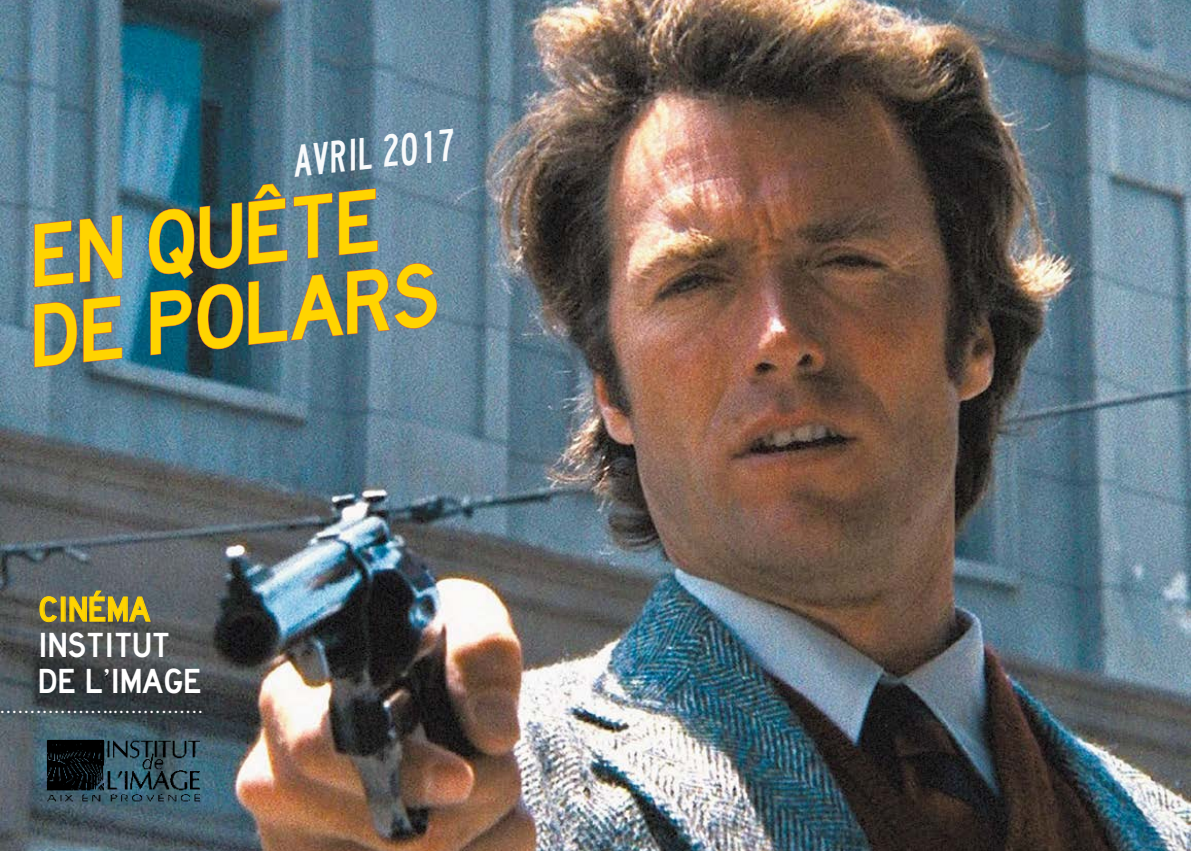
<style>
.page{position:relative;width:1191px;height:851px;background:#fff}
.page>*{position:absolute;margin:0;border:0;box-sizing:border-box;transform-origin:0 0}
.t1{font:81.8px/79.6px "lanec";color:#ffd400}
.t2{font:41.8px "lanea";color:#f8fafb}
.t3{font:32px/36px "lanec";letter-spacing:-.01em;color:#fff}
.t4{font:32px "lanec";color:#ffd400}
.t5{font:20px "laneb";color:#fff}
</style>
<div class="page">
<img style="left:0;top:0;width:1191px;height:850px">
<svg style="left:40px;top:596px;width:17px;height:26px"></svg>
<div style="left:61px;top:596px;width:4px;height:25px;border:1px solid #ffd400"></div>
<svg style="left:70px;top:590px;width:81px;height:32px;background:#777550"></svg>
<svg style="left:34px;top:220px;width:39px;height:67px;background:#728391"></svg>
<svg style="left:80px;top:215px;width:42px;height:67px;background:#6c7f8c"></svg>
<svg style="left:34px;top:300px;width:43px;height:67px;background:#6a7c88"></svg>
<svg style="left:83px;top:295px;width:39px;height:67px;background:#6d7e8b"></svg>
<svg style="left:149px;top:182px;width:288px;height:173px;background:#4d6a79"></svg>
<img style="left:40px;top:729px;width:166px;height:73px">
<h2 class="t2" style="left:289px;top:136px;width:164px;rotate:-6deg">AVRIL 2017</h2>
<h1 class="t1" style="left:15px;top:220px;width:413px;rotate:-6deg">EN QUÊTE<br>DE POLARS</h1>
<h3 class="t4" style="left:38px;top:590px;width:114px">CINÉMA</h3>
<h3 class="t3" style="left:38px;top:628px;width:165px">INSTITUT<br>DE L’IMAGE</h3>
<p class="t5" style="left:0;top:693px;width:204px">.................…..............</p>
</div>
